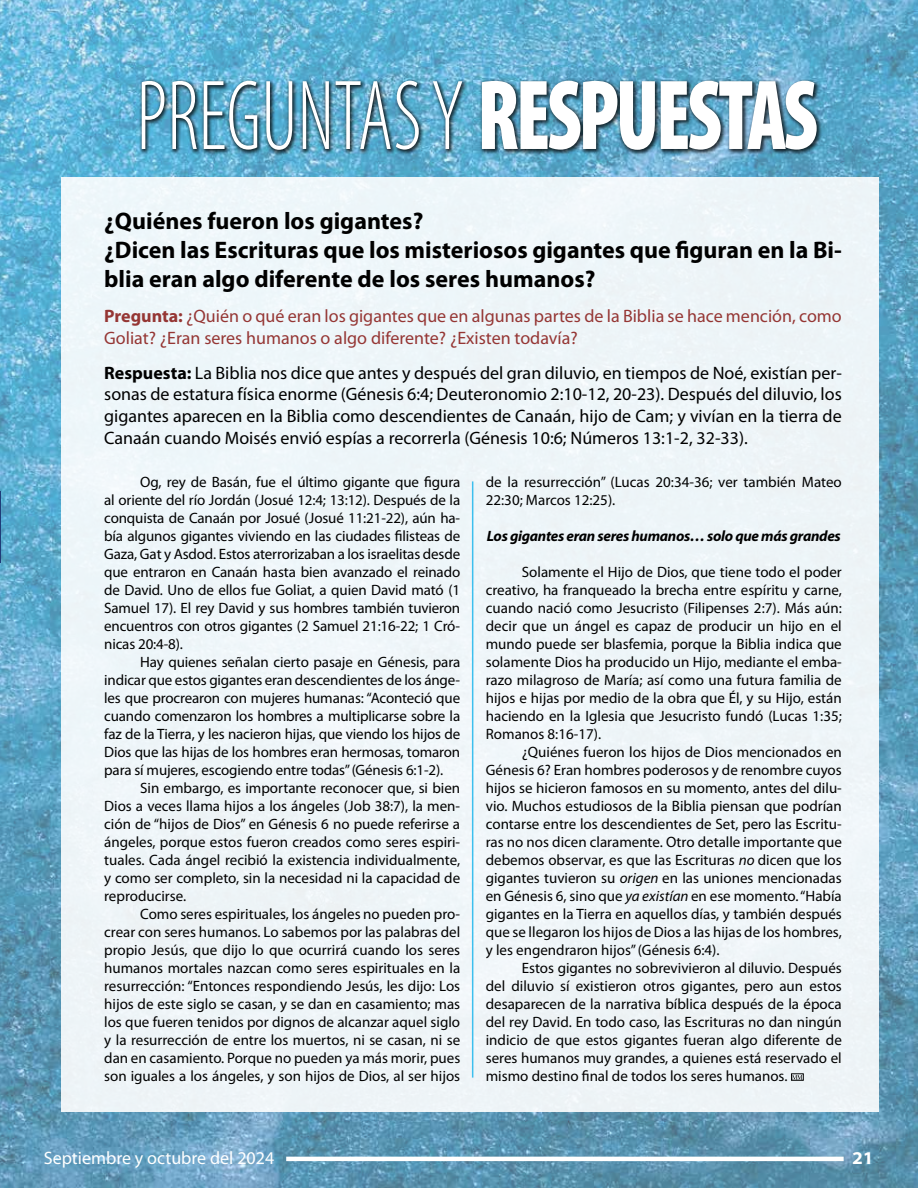
<style>
.page{position:relative;width:918px;height:1188px;background:#fff}
.page>*{position:absolute;margin:0;border:0;box-sizing:border-box;transform-origin:0 0}
.t1{font:300 condensed 100.5px "Myriad Pro";color:#fff;scale:.84 1}
.t2{font:700 24px/28.8px "Myriad Pro";color:#000}
.t3{font:18px/21.6px "Myriad Pro";color:#000;text-align:justify}
.t4{font:18px/21.6px "Myriad Pro";color:#953634}
.t5{font:18px "Myriad Pro";color:#fff}
.t6{font:700 semi-expanded 18px "Myriad Pro";color:#fff}
.t7{font:15px/18px "Myriad Pro";color:#000;text-align:justify}
.t8{font:italic 700 15px "Myriad Pro";letter-spacing:-.02em;color:#000}
.s1{font-weight:900}
.s2{font-weight:700}
.s3{font-style:italic}
</style>
<div class="page">
<img style="left:0;top:0;width:918px;height:1188px">
<hr style="left:286px;top:1157px;width:558px;height:4px;background:#fff">
<hr style="left:0;top:492px;width:1px;height:71px;background:#1f3c79">
<div style="left:139px;top:78px;width:684px;height:78px;background:#000;opacity:.75"></div>
<div style="left:62px;top:177px;width:817px;height:935px;background:#eef5f9"></div>
<div style="left:791px;top:1074px;width:13px;height:7px;border:1px solid #000"></div>
<svg style="left:792px;top:1075px;width:10px;height:5px"></svg>
<hr style="left:472px;top:481px;width:1px;height:597px;background:#3cbfee">
<h1 class="t1" style="left:137px;top:56px;width:813px">PREGUNTAS Y <span class="s1">RESPUESTAS</span></h1>
<h2 class="t2" style="left:104px;top:206px;width:739px">¿Quiénes fueron los gigantes?<br>¿Dicen las Escrituras que los misteriosos gigantes que figuran en la Bi&shy;blia eran algo diferente de los seres humanos?</h2>
<p class="t4" style="left:104px;top:305px;width:739px"><span class="s2">Pregunta:</span> ¿Quién o qué eran los gigantes que en algunas partes de la Biblia se hace mención, como<br>Goliat? ¿Eran seres humanos o algo diferente? ¿Existen todavía?</p>
<p class="t3" style="left:104px;top:362px;width:739px"><span class="s2">Respuesta:</span> La Biblia nos dice que antes y después del gran diluvio, en tiempos de Noé, existían per&shy;sonas de estatura física enorme (Génesis 6:4; Deuteronomio 2:10-12, 20-23). Después del diluvio, los gigantes aparecen en la Biblia como descendientes de Canaán, hijo de Cam; y vivían en la tierra de Canaán cuando Moisés envió espías a recorrerla (Génesis 10:6; Números 13:1-2, 32-33).</p>
<p class="t7" style="left:104px;top:472px;width:358px;text-indent:36px">Og, rey de Basán, fue el último gigante que figura al oriente del río Jordán (Josué 12:4; 13:12). Después de la conquista de Canaán por Josué (Josué 11:21-22), aún ha&shy;bía algunos gigantes viviendo en las ciudades filisteas de Gaza, Gat y Asdod. Estos aterrorizaban a los israelitas desde que entraron en Canaán hasta bien avanzado el reinado de David. Uno de ellos fue Goliat, a quien David mató (1<br>Samuel 17). El rey David y sus hombres también tuvieron encuentros con otros gigantes (2 Samuel 21:16-22; 1 Cró&shy;nicas 20:4-8).</p>
<p class="t7" style="left:104px;top:652px;width:358px;text-indent:36px">Hay quienes señalan cierto pasaje en Génesis, para indicar que estos gigantes eran descendientes de los ánge&shy;les que procrearon con mujeres humanas: “Aconteció que cuando comenzaron los hombres a multiplicarse sobre la faz de la Tierra, y les nacieron hijas, que viendo los hijos de Dios que las hijas de los hombres eran hermosas, tomaron para sí mujeres, escogiendo entre todas” (Génesis 6:1-2).</p>
<p class="t7" style="left:104px;top:778px;width:358px;text-indent:36px">Sin embargo, es importante reconocer que, si bien Dios a veces llama hijos a los ángeles (Job 38:7), la men&shy;ción de “hijos de Dios” en Génesis 6 no puede referirse a ángeles, porque estos fueron creados como seres espiri&shy;tuales. Cada ángel recibió la existencia individualmente, y como ser completo, sin la necesidad ni la capacidad de reproducirse.</p>
<p class="t7" style="left:104px;top:904px;width:358px;text-indent:36px">Como seres espirituales, los ángeles no pueden pro&shy;crear con seres humanos. Lo sabemos por las palabras del propio Jesús, que dijo lo que ocurrirá cuando los seres humanos mortales nazcan como seres espirituales en la resurrección: “Entonces respondiendo Jesús, les dijo: Los hijos de este siglo se casan, y se dan en casamiento; mas los que fueren tenidos por dignos de alcanzar aquel siglo y la resurrección de entre los muertos, ni se casan, ni se dan en casamiento. Porque no pueden ya más morir, pues son iguales a los ángeles, y son hijos de Dios, al ser hijos</p>
<p class="t7" style="left:486px;top:472px;width:357px">de la resurrección” (Lucas 20:34-36; ver también Mateo<br>22:30; Marcos 12:25).</p>
<p class="t8" style="left:487px;top:526px;width:355px">Los gigantes eran seres humanos… solo que más grandes</p>
<p class="t7" style="left:486px;top:562px;width:358px;text-indent:36px">Solamente el Hijo de Dios, que tiene todo el poder creativo, ha franqueado la brecha entre espíritu y carne, cuando nació como Jesucristo (Filipenses 2:7). Más aún: decir que un ángel es capaz de producir un hijo en el mundo puede ser blasfemia, porque la Biblia indica que solamente Dios ha producido un Hijo, mediante el emba&shy;razo milagroso de María; así como una futura familia de hijos e hijas por medio de la obra que Él, y su Hijo, están haciendo en la Iglesia que Jesucristo fundó (Lucas 1:35; Romanos 8:16-17).</p>
<p class="t7" style="left:486px;top:742px;width:358px;text-indent:36px">¿Quiénes fueron los hijos de Dios mencionados en Génesis 6? Eran hombres poderosos y de renombre cuyos hijos se hicieron famosos en su momento, antes del dilu&shy;vio. Muchos estudiosos de la Biblia piensan que podrían contarse entre los descendientes de Set, pero las Escritu&shy;ras no nos dicen claramente. Otro detalle importante que debemos observar, es que las Escrituras <span class="s3">no</span> dicen que los gigantes tuvieron su <span class="s3">origen</span> en las uniones mencionadas en Génesis 6, sino que <span class="s3">ya existían</span> en ese momento. “Había gigantes en la Tierra en aquellos días, y también después que se llegaron los hijos de Dios a las hijas de los hombres, y les engendraron hijos” (Génesis 6:4).</p>
<p class="t7" style="left:486px;top:958px;width:358px;text-indent:36px">Estos gigantes no sobrevivieron al diluvio. Después del diluvio sí existieron otros gigantes, pero aun estos desaparecen de la narrativa bíblica después de la época del rey David. En todo caso, las Escrituras no dan ningún indicio de que estos gigantes fueran algo diferente de seres humanos muy grandes, a quienes está reservado el mismo destino final de todos los seres humanos.</p>
<p class="t5" style="left:44px;top:1147px;width:232px">Septiembre y octubre del 2024</p>
<p class="t6" style="left:852px;top:1146px;width:23px">21</p>
</div>
